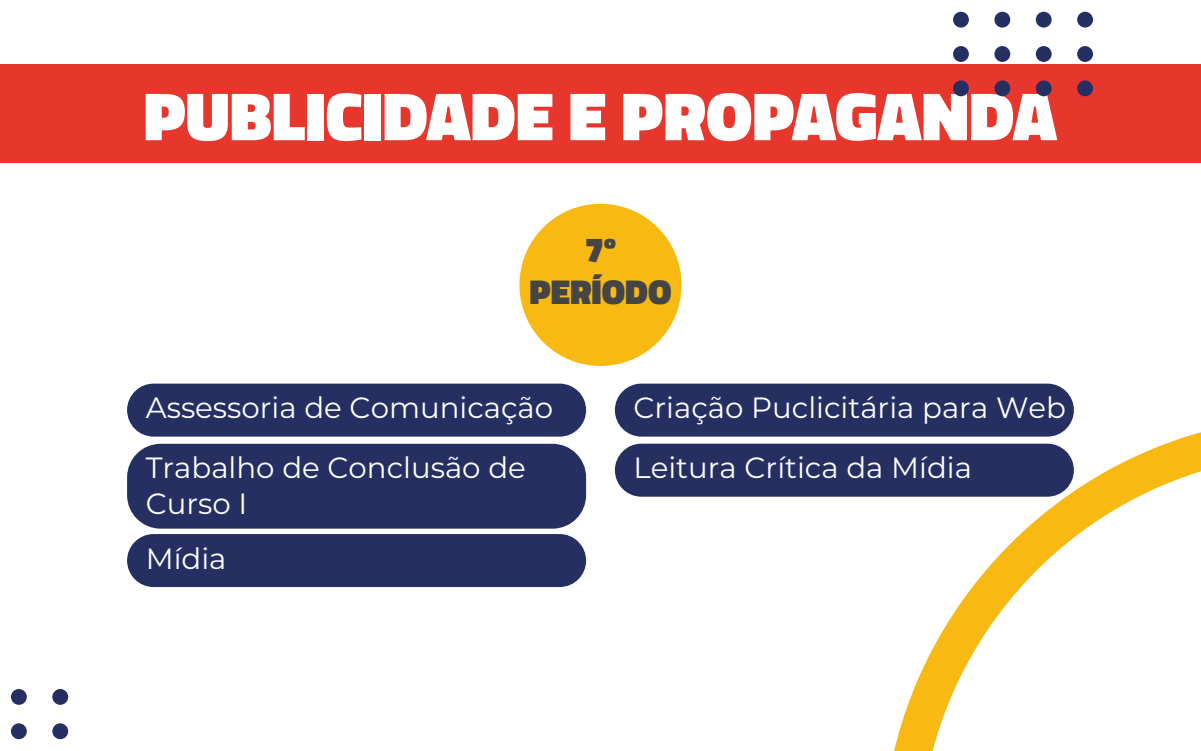
<style>
.page{position:relative;width:1201px;height:751px;background:#fff}
.page>*{position:absolute;margin:0;border:0;box-sizing:border-box;transform-origin:0 0}
.t1{font:900 69px "Cairo";color:#fff}
.t2{font:900 34.95px/41.9px "Cairo";color:#454545;text-align:center}
.t3{font:100 29.25px/35.1px "Montserrat";color:#fff}
</style>
<div class="page">
<svg style="left:894px;top:429px;width:306px;height:321px"></svg>
<div style="left:0;top:64px;width:1200px;height:99px;background:#e7372d"></div>
<div style="left:952px;top:12px;width:16px;height:16px;background:#252f62;border-radius:50%"></div>
<div style="left:994px;top:12px;width:16px;height:16px;background:#252f62;border-radius:50%"></div>
<div style="left:1035px;top:12px;width:16px;height:16px;background:#252f62;border-radius:50%"></div>
<div style="left:1077px;top:12px;width:15px;height:16px;background:#252f62;border-radius:50%"></div>
<div style="left:952px;top:46px;width:16px;height:16px;background:#252f62;border-radius:50%"></div>
<div style="left:994px;top:46px;width:16px;height:16px;background:#252f62;border-radius:50%"></div>
<div style="left:1035px;top:46px;width:16px;height:16px;background:#252f62;border-radius:50%"></div>
<div style="left:1077px;top:46px;width:15px;height:16px;background:#252f62;border-radius:50%"></div>
<div style="left:952px;top:80px;width:16px;height:16px;background:#252f62;border-radius:50%"></div>
<div style="left:994px;top:80px;width:16px;height:16px;background:#252f62;border-radius:50%"></div>
<div style="left:1035px;top:80px;width:16px;height:16px;background:#252f62;border-radius:50%"></div>
<div style="left:1077px;top:80px;width:15px;height:16px;background:#252f62;border-radius:50%"></div>
<div style="left:11px;top:688px;width:16px;height:16px;background:#252f62;border-radius:50%"></div>
<div style="left:52px;top:688px;width:16px;height:16px;background:#252f62;border-radius:50%"></div>
<div style="left:11px;top:723px;width:16px;height:15px;background:#252f62;border-radius:50%"></div>
<div style="left:52px;top:723px;width:16px;height:15px;background:#252f62;border-radius:50%"></div>
<div style="left:519px;top:204px;width:162px;height:162px;background:#f8b912;border-radius:50%"></div>
<div style="left:127px;top:383px;width:459px;height:53px;background:#252f62;border-radius:26px"></div>
<div style="left:615px;top:383px;width:458px;height:53px;background:#252f62;border-radius:26px"></div>
<div style="left:127px;top:443px;width:459px;height:85px;background:#252f62;border-radius:33px"></div>
<div style="left:615px;top:443px;width:458px;height:53px;background:#252f62;border-radius:26px"></div>
<div style="left:127px;top:533px;width:459px;height:53px;background:#252f62;border-radius:26px"></div>
<h1 class="t1" style="left:144px;top:76px;width:914px">PUBLICIDADE E PROPAGANDA</h1>
<p class="t2" style="left:529px;top:229px;width:143px">7º<br>PERÍODO</p>
<p class="t3" style="left:146px;top:393px;width:409px">Assessoria de Comunicação</p>
<p class="t3" style="left:633px;top:389px;width:434px">Criação Puclicitária para Web</p>
<p class="t3" style="left:146px;top:453px;width:381px">Trabalho de Conclusão de<br>Curso I</p>
<p class="t3" style="left:633px;top:453px;width:340px">Leitura Crítica da Mídia</p>
<p class="t3" style="left:146px;top:544px;width:82px">Mídia</p>
</div>
